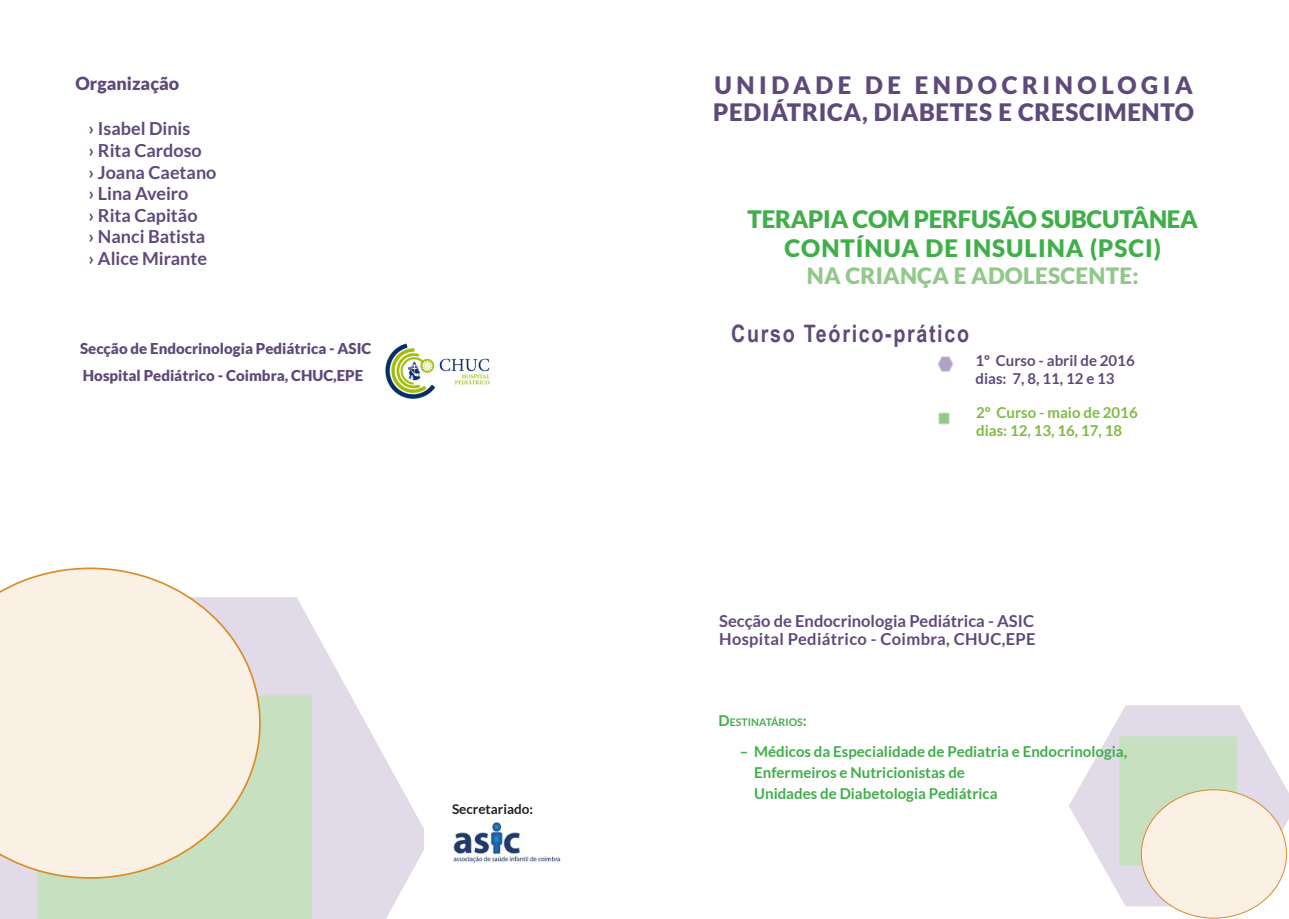
<style>
.page{position:relative;width:1289px;height:919px;background:#fff}
.page>*{position:absolute;margin:0;border:0;box-sizing:border-box;transform-origin:0 0}
.t1{font:900 24px/26.4px "Lato";letter-spacing:.03em;color:#5f497a}
.t2{font:900 24px/28.8px "Lato";letter-spacing:-.01em;color:#40ae49;text-align:center}
.t3{font:700 24px "Arial Narrow";letter-spacing:.07em;color:#5f497a}
.t4{font:900 22.5px "Lato";letter-spacing:.01em;color:#92c889}
.t5{font:700 18px "Lato";color:#5f497a}
.t6{font:900 18px "Lato";color:#5f497a}
.t7{font:700 16.5px/18.1px "Lato";color:#5f497a}
.t8{font:700 15px/21px "Lato";color:#40ae49}
.t9{font:900 15px "Lato";color:#5f497a}
.t10{font:700 15px "Lato";color:#80ba41}
.t11{font:700 15px "Lato";color:#5f497a}
.t12{font:700 13.5px "Lato";color:#231f20}
.t13{font:700 10.5px "Lato";color:#40ae49}
.s1{font-size:15px}
</style>
<div class="page">
<svg style="left:0;top:597px;width:424px;height:321px"></svg>
<div style="left:37px;top:695px;width:275px;height:223px;background:#c7e0bf"></div>
<svg style="left:0;top:567px;width:261px;height:311px;background:#f5eddf"></svg>
<img style="left:453px;top:821px;width:108px;height:42px">
<svg style="left:937px;top:356px;width:17px;height:16px"></svg>
<div style="left:938px;top:412px;width:11px;height:12px;background:#92c889;border:1px solid #c7e0bf"></div>
<svg style="left:1069px;top:705px;width:219px;height:201px"></svg>
<div style="left:1119px;top:736px;width:117px;height:129px;background:#c7e0bf;border:1px solid #c7e0bf"></div>
<div style="left:1141px;top:789px;width:145px;height:129px;background:#faf0e3;border-radius:50%"></div>
<img style="left:385px;top:343px;width:105px;height:56px">
<p class="t6" style="left:75px;top:72px;width:105px">Organização</p>
<p class="t5" style="left:89px;top:118px;width:103px">› Isabel Dinis</p>
<p class="t5" style="left:89px;top:140px;width:115px">› Rita Cardoso</p>
<p class="t5" style="left:89px;top:162px;width:129px">› Joana Caetano</p>
<p class="t5" style="left:89px;top:183px;width:101px">› Lina Aveiro</p>
<p class="t5" style="left:89px;top:205px;width:110px">› Rita Capitão</p>
<p class="t5" style="left:89px;top:226px;width:118px">› Nanci Batista</p>
<p class="t5" style="left:89px;top:248px;width:120px">› Alice Mirante</p>
<p class="t9" style="left:80px;top:339px;width:293px">Secção de Endocrinologia Pediátrica - ASIC</p>
<p class="t9" style="left:83px;top:366px;width:282px">Hospital Pediátrico - Coimbra, CHUC,EPE</p>
<p class="t12" style="left:452px;top:801px;width:83px">Secretariado:</p>
<p class="t1" style="left:713px;top:72px;width:482px">UNIDADE DE ENDOCRINOLOGIA<br>PEDIÁTRICA, DIABETES E CRESCIMENTO</p>
<p class="t2" style="left:747px;top:204px;width:452px">TERAPIA COM PERFUSÃO SUBCUTÂNEA<br>CONTÍNUA DE INSULINA (PSCI)</p>
<p class="t4" style="left:807px;top:262px;width:333px">NA CRIANÇA E ADOLESCENTE:</p>
<p class="t3" style="left:731px;top:315px;width:239px">Curso Teórico-prático</p>
<p class="t11" style="left:975px;top:352px;width:161px">1º Curso - abril de 2016</p>
<p class="t11" style="left:975px;top:370px;width:140px">dias: 7, 8, 11, 12 e 13</p>
<p class="t10" style="left:976px;top:404px;width:163px">2º Curso - maio de 2016</p>
<p class="t10" style="left:976px;top:422px;width:147px">dias: 12, 13, 16, 17, 18</p>
<p class="t7" style="left:719px;top:611px;width:318px">Secção de Endocrinologia Pediátrica - ASIC<br>Hospital Pediátrico - Coimbra, CHUC,EPE</p>
<p class="t13" style="left:718px;top:716px;width:90px"><span class="s1">D</span>ESTINATÁRIOS<span class="s1">:</span></p>
<p class="t8" style="left:754px;top:741px;width:374px;text-indent:-14px">– Médicos da Especialidade de Pediatria e Endocrinologia,<br>Enfermeiros e Nutricionistas de<br>Unidades de Diabetologia Pediátrica</p>
</div>
